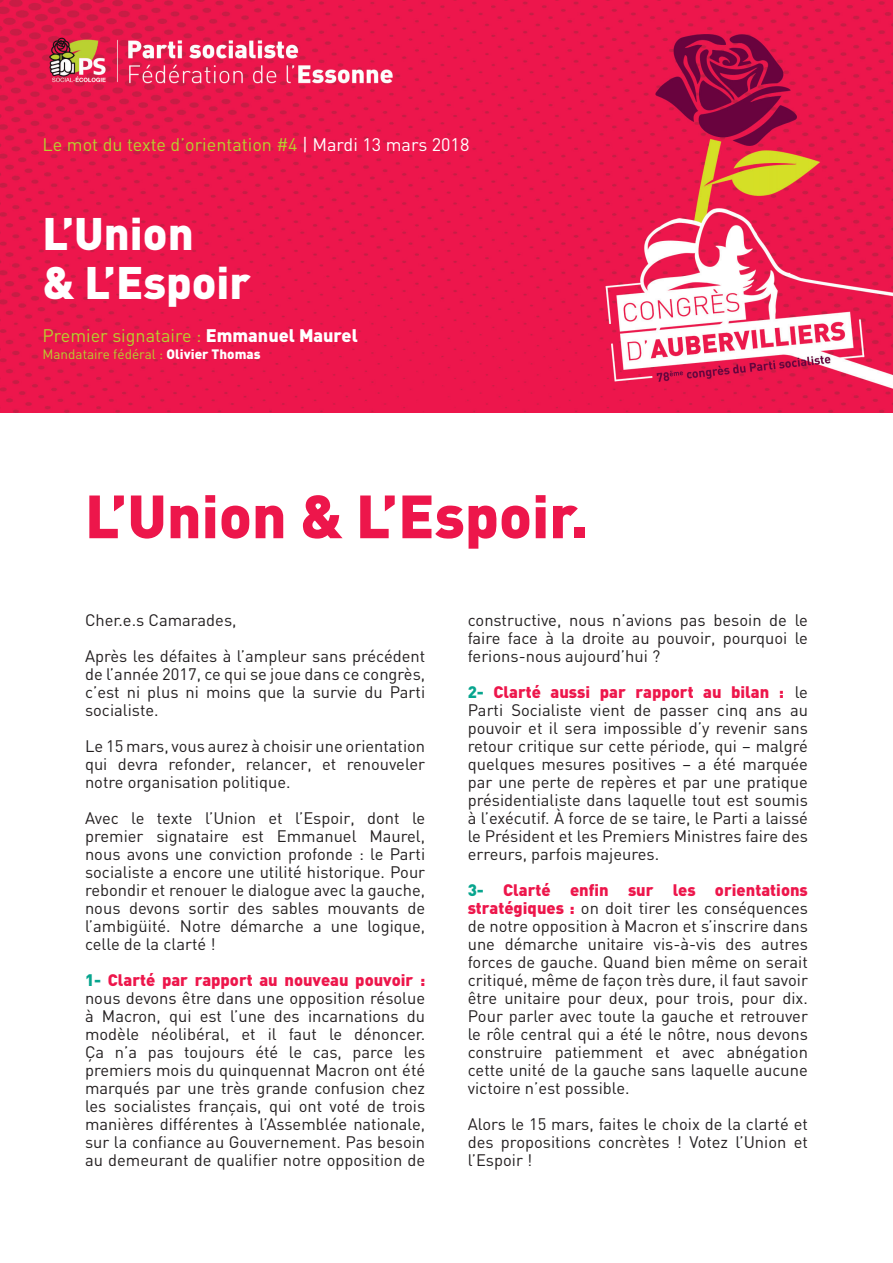
<style>
.page{position:relative;width:893px;height:1263px;background:#fff}
.page>*{position:absolute;margin:0;border:0;box-sizing:border-box;transform-origin:0 0}
.t1{font:900 60px "DIN";color:#ed164b}
.t2{font:900 45px/49.5px "DIN";color:#fff}
.t3{font:18px "DIN";color:#b8d02f}
.t4{font:16.5px/18px "DIN";color:#231f20;text-align:justify}
.t5{font:13.5px "DIN";color:#b8d02f}
.s1{color:#fff}
.s2{font-weight:900;color:#fff}
.s3{font-weight:900;color:#07a58e}
.s4{font-weight:900;color:#ed164b}
</style>
<div class="page">
<img style="left:0;top:0;width:893px;height:412px">
<p class="t3" style="left:43px;top:133px;width:428px">Le mot du texte d’orientation #4 <span class="s1">| Mardi 13 mars 2018</span></p>
<h2 class="t2" style="left:43px;top:206px;width:210px">L’Union<br>&amp; L’Espoir</h2>
<p class="t3" style="left:43px;top:325px;width:317px">Premier signataire : <span class="s2">Emmanuel Maurel</span></p>
<p class="t5" style="left:43px;top:345px;width:220px">Mandataire fédéral : <span class="s2">Olivier Thomas</span></p>
<h1 class="t1" style="left:85px;top:476px;width:505px">L’Union &amp; L’Espoir.</h1>
<p class="t4" style="left:85px;top:601px;width:342px;line-height:36px">Cher.e.s Camarades,<br>Après les défaites à l’ampleur sans précédent</p>
<p class="t4" style="left:85px;top:664px;width:342px">de l’année 2017, ce qui se joue dans ce congrès, c’est ni plus ni moins que la survie du Parti socialiste.</p>
<p class="t4" style="left:85px;top:736px;width:342px">Le 15 mars, vous aurez à choisir une orientation qui devra refonder, relancer, et renouveler notre organisation politique.</p>
<p class="t4" style="left:85px;top:808px;width:342px">Avec le texte l’Union et l’Espoir, dont le premier signataire est Emmanuel Maurel, nous avons une conviction profonde : le Parti socialiste a encore une utilité historique. Pour rebondir et renouer le dialogue avec la gauche, nous devons sortir des sables mouvants de l’ambigüité. Notre démarche a une logique, celle de la clarté !</p>
<p class="t4" style="left:85px;top:970px;width:342px"><span class="s3">1-</span> <span class="s4">Clarté par rapport au nouveau pouvoir : </span>nous devons être dans une opposition résolue à Macron, qui est l’une des incarnations du modèle néolibéral, et il faut le dénoncer.<br>Ça n’a pas toujours été le cas, parce les premiers mois du quinquennat Macron ont été marqués par une très grande confusion chez les socialistes français, qui ont voté de trois manières différentes à l’Assemblée nationale, sur la confiance au Gouvernement. Pas besoin au demeurant de qualifier notre opposition de</p>
<p class="t4" style="left:468px;top:610px;width:342px">constructive, nous n’avions pas besoin de le faire face à la droite au pouvoir, pourquoi le ferions-nous aujourd’hui ?</p>
<p class="t4" style="left:468px;top:682px;width:342px"><span class="s3">2-</span> <span class="s4">Clarté aussi par rapport au bilan :</span> le Parti Socialiste vient de passer cinq ans au pouvoir et il sera impossible d’y revenir sans retour critique sur cette période, qui – malgré quelques mesures positives – a été marquée par une perte de repères et par une pratique présidentialiste dans laquelle tout est soumis à l’exécutif. À force de se taire, le Parti a laissé le Président et les Premiers Ministres faire des erreurs, parfois majeures.</p>
<p class="t4" style="left:468px;top:881px;width:342px"><span class="s3">3-</span> <span class="s4">Clarté enfin sur les orientations stratégiques :</span> on doit tirer les conséquences de notre opposition à Macron et s’inscrire dans une démarche unitaire vis-à-vis des autres forces de gauche. Quand bien même on serait critiqué, même de façon très dure, il faut savoir être unitaire pour deux, pour trois, pour dix.<br>Pour parler avec toute la gauche et retrouver le rôle central qui a été le nôtre, nous devons construire patiemment et avec abnégation cette unité de la gauche sans laquelle aucune victoire n’est possible.</p>
<p class="t4" style="left:468px;top:1115px;width:342px">Alors le 15 mars, faites le choix de la clarté et des propositions concrètes ! Votez l’Union et l’Espoir !</p>
</div>
